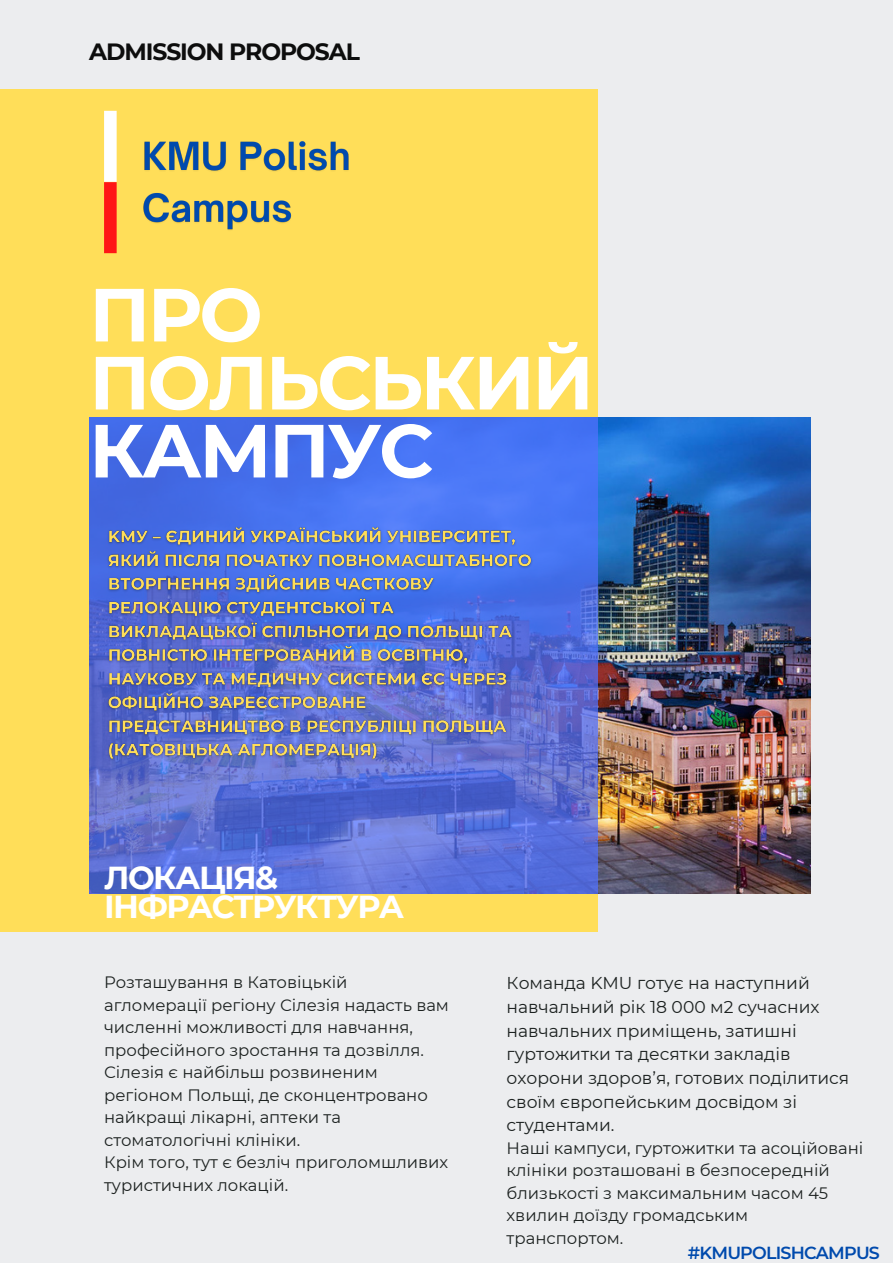
<style>
.page{position:relative;width:893px;height:1264px;background:#fff}
.page>*{position:absolute;margin:0;border:0;box-sizing:border-box;transform-origin:0 0}
.t1{font:700 75.15px "Montserrat";letter-spacing:-.035em;color:#fff}
.t2{font:700 31.8px/28px "Montserrat";letter-spacing:-.045em;color:#fff}
.t3{font:700 23.4px "Montserrat";letter-spacing:-.045em;color:#0d0d0d}
.t4{font:600 17.4px "Montserrat";letter-spacing:-.045em;color:#004aad}
.t5{font:17.1px/23.5px "Montserrat";color:#1c2120}
.t6{font:16.5px/22.5px "Montserrat";color:#1c2120}
</style>
<div class="page">
<div style="left:0;top:0;width:892px;height:1262px;background:#ecedef"></div>
<div style="left:0;top:89px;width:597px;height:843px;background:#ffde59"></div>
<img style="left:597px;top:418px;width:213px;height:475px">
<svg style="left:89px;top:418px;width:508px;height:475px"></svg>
<img style="left:104px;top:522px;width:432px;height:243px">
<div style="left:104px;top:111px;width:13px;height:71px;background:#fff"></div>
<div style="left:104px;top:182px;width:13px;height:71px;background:#ff1616"></div>
<img style="left:143px;top:141px;width:206px;height:89px">
<p class="t3" style="left:89px;top:38px;width:272px">ADMISSION PROPOSAL</p>
<p class="t1" style="left:89px;top:269px;width:175px">ПРО</p>
<p class="t1" style="left:89px;top:337px;width:506px">ПОЛЬСЬКИЙ</p>
<p class="t1" style="left:89px;top:404px;width:346px">КАМПУС</p>
<p class="t2" style="left:104px;top:864px;width:301px">ЛОКАЦІЯ&amp;<br>ІНФРАСТРУКТУРА</p>
<p class="t6" style="left:104px;top:971px;width:346px">Розташування в Катовіцькій агломерації регіону Сілезія надасть вам численні можливості для навчання, професійного зростання та дозвілля.<br>Сілезія є найбільш розвиненим регіоном Польщі, де сконцентровано найкращі лікарні, аптеки та стоматологічні клініки.</p>
<p class="t6" style="left:104px;top:1151px;width:345px">Крім того, тут є безліч приголомшливих туристичних локацій.</p>
<p class="t5" style="left:506px;top:971px;width:344px">Команда KMU готує на наступний навчальний рік 18 000 м2 сучасних навчальних приміщень, затишні гуртожитки та десятки закладів охорони здоров’я, готових поділитися своїм європейським досвідом зі студентами.</p>
<p class="t6" style="left:506px;top:1136px;width:358px">Наші кампуси, гуртожитки та асоційовані клініки розташовані в безпосередній близькості з максимальним часом 45 хвилин доїзду громадським транспортом.</p>
<p class="t4" style="left:687px;top:1241px;width:193px">#KMUPOLISHCAMPUS</p>
</div>
